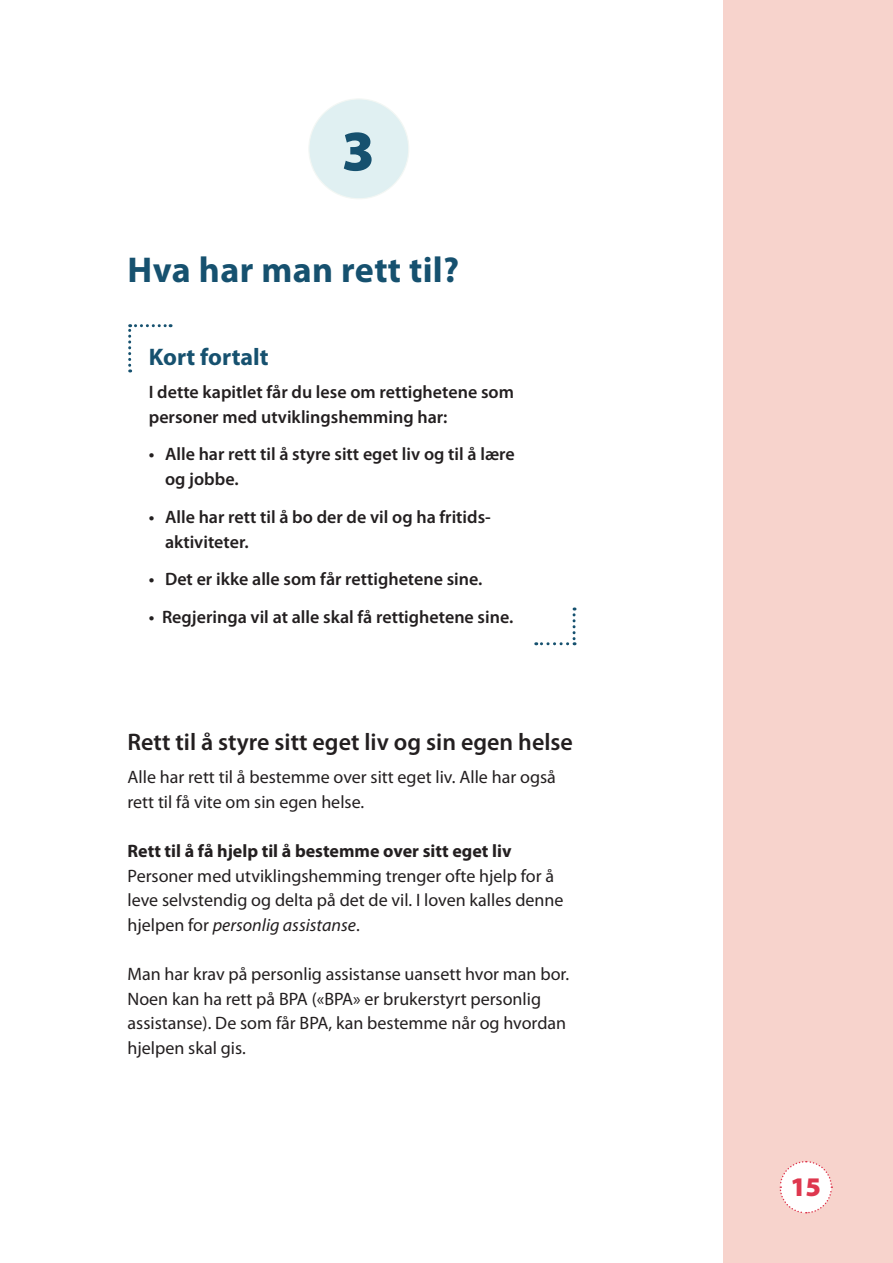
<style>
.page{position:relative;width:893px;height:1263px;background:#fff}
.page>*{position:absolute;margin:0;border:0;box-sizing:border-box;transform-origin:0 0}
.t1{font:900 57.6px "Myriad Pro";color:#16516f}
.t2{font:700 36px "Myriad Pro";letter-spacing:.01em;color:#16516f}
.t3{font:900 27px "Myriad Pro";color:#de374e}
.t4{font:600 24px "Myriad Pro";color:#231f20}
.t5{font:700 24px "Myriad Pro";color:#16516f}
.t6{font:18px/24.8px "Myriad Pro";color:#231f20}
.t7{font:600 18px/24.8px "Myriad Pro";color:#231f20}
.t8{font:700 18px "Myriad Pro";color:#231f20}
.s1{font-style:italic}
</style>
<div class="page">
<div style="left:723px;top:0;width:170px;height:1263px;background:#f7d3cc"></div>
<svg style="left:779px;top:1161px;width:54px;height:53px"></svg>
<svg style="left:128px;top:324px;width:43px;height:48px"></svg>
<svg style="left:536px;top:607px;width:40px;height:38px"></svg>
<div style="left:309px;top:99px;width:100px;height:100px;background:#e0f0f2;border-radius:50%"></div>
<h1 class="t1" style="left:342px;top:118px;width:35px">3</h1>
<h2 class="t2" style="left:128px;top:250px;width:333px">Hva har man rett til?</h2>
<h3 class="t5" style="left:149px;top:343px;width:121px">Kort fortalt</h3>
<p class="t7" style="left:149px;top:380px;width:367px">I dette kapitlet får du lese om rettighetene som personer med utviklingshemming har:</p>
<p class="t7" style="left:165px;top:442px;width:351px;text-indent:-16px">• Alle har rett til å styre sitt eget liv og til å lære og jobbe.</p>
<p class="t7" style="left:165px;top:505px;width:327px;text-indent:-16px">• Alle har rett til å bo der de vil og ha fritids&shy;aktiviteter.</p>
<p class="t7" style="left:149px;top:567px;width:335px">• Det er ikke alle som får rettighetene sine.</p>
<p class="t7" style="left:149px;top:604px;width:366px">• Regjeringa vil at alle skal få rettighetene sine.</p>
<h3 class="t4" style="left:128px;top:729px;width:447px">Rett til å styre sitt eget liv og sin egen helse</h3>
<p class="t6" style="left:128px;top:765px;width:430px">Alle har rett til å bestemme over sitt eget liv. Alle har også rett til få vite om sin egen helse.</p>
<p class="t8" style="left:128px;top:841px;width:385px">Rett til å få hjelp til å bestemme over sitt eget liv</p>
<p class="t6" style="left:128px;top:863px;width:438px">Personer med utviklingshemming trenger ofte hjelp for å leve selvstendig og delta på det de vil. I loven kalles denne hjelpen for <span class="s1">personlig assistanse</span>.</p>
<p class="t6" style="left:128px;top:962px;width:443px">Man har krav på personlig assistanse uansett hvor man bor.<br>Noen kan ha rett på BPA («BPA» er brukerstyrt personlig assistanse). De som får BPA, kan bestemme når og hvordan hjelpen skal gis.</p>
<h3 class="t3" style="left:791px;top:1171px;width:32px">15</h3>
</div>
